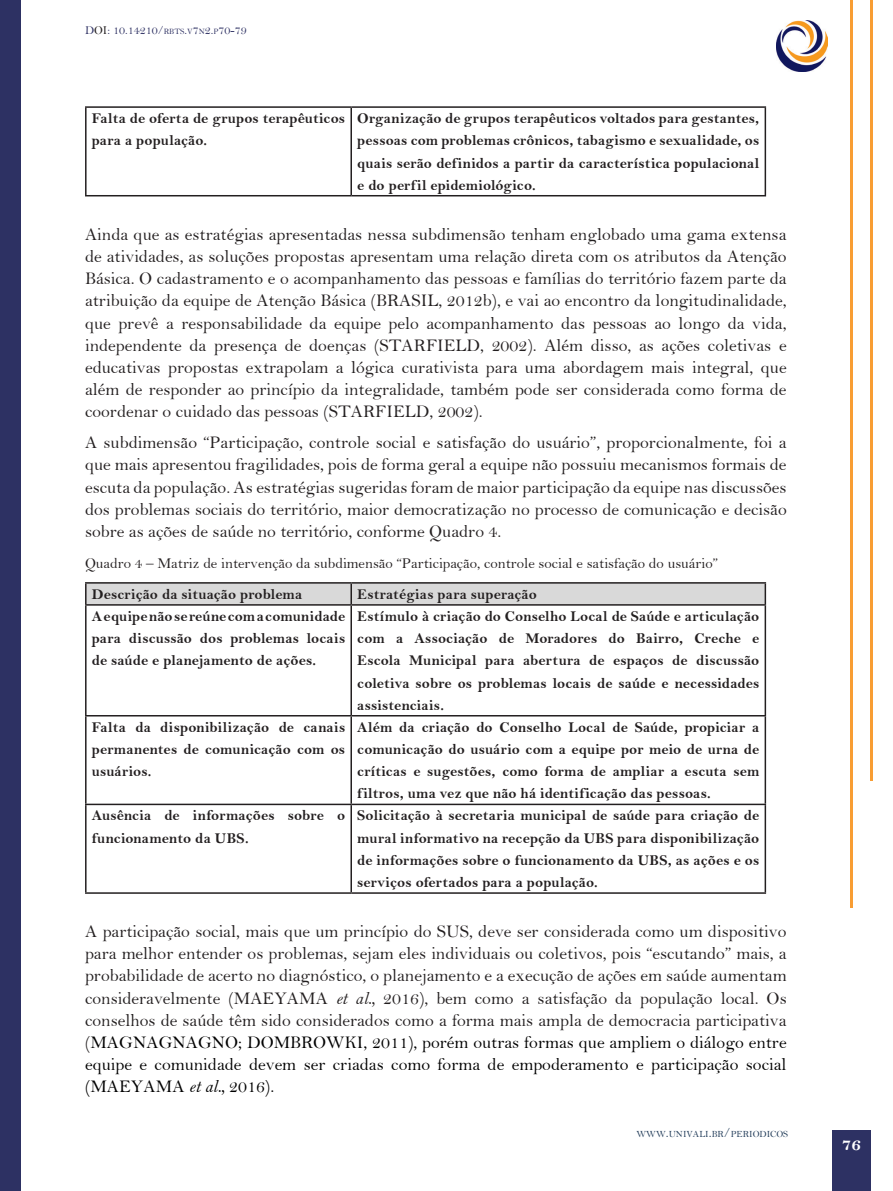
<style>
.page{position:relative;width:893px;height:1191px;background:#fff}
.page>*{position:absolute;margin:0;border:0;box-sizing:border-box;transform-origin:0 0}
.t1{font:18px "Bell MT Bold";color:#fff}
.TEXTO{font:17.85px/22.2px "Bell";color:#231f20;text-align:justify}
.TEXTO-2{font:15px/22.2px "Bell MT Bold";letter-spacing:.005em;color:#231f20;text-align:justify}
.TEXTO-3{font:15px "Bell";color:#231f20}
.t2{font:12px "Bell";color:#2e3163}
.t3{font:9.45px "Bell";color:#233d5a}
.s1{color:#231f20}
.s2{font-size:8.25px}
.s3{font-family:"Bell MT Italic"}
.s4{color:#000}
.s5{font-family:"Bell MT Italic";color:#000}
.s6{font-size:13.5px}
</style>
<div class="page">
<div style="left:832px;top:1129px;width:38px;height:62px;background:#2d3163"></div>
<div style="left:0;top:0;width:21px;height:1191px;background:#2d3163"></div>
<hr style="left:850px;top:0;width:3px;height:908px;background:#f89d33">
<hr style="left:870px;top:0;width:3px;height:780px;background:#f89d33">
<img style="left:776px;top:20px;width:51px;height:52px">
<hr style="left:85px;top:106px;width:266px;height:2px;background:#231f20">
<hr style="left:85px;top:108px;width:2px;height:87px;background:#231f20">
<hr style="left:351px;top:106px;width:415px;height:2px;background:#231f20">
<hr style="left:350px;top:108px;width:2px;height:87px;background:#231f20">
<hr style="left:765px;top:108px;width:1px;height:87px;background:#231f20">
<hr style="left:85px;top:195px;width:266px;height:1px;background:#231f20">
<hr style="left:351px;top:195px;width:415px;height:1px;background:#231f20">
<hr style="left:85px;top:582px;width:266px;height:1px;background:#231f20">
<hr style="left:85px;top:583px;width:2px;height:21px;background:#231f20">
<hr style="left:351px;top:582px;width:415px;height:1px;background:#231f20">
<div style="left:86px;top:583px;width:680px;height:21px;background:#d9d9d9"></div>
<hr style="left:85px;top:604px;width:266px;height:1px;background:#231f20">
<hr style="left:85px;top:605px;width:2px;height:110px;background:#231f20">
<hr style="left:351px;top:604px;width:415px;height:1px;background:#231f20">
<hr style="left:350px;top:605px;width:2px;height:110px;background:#231f20">
<hr style="left:765px;top:605px;width:1px;height:110px;background:#231f20">
<hr style="left:85px;top:715px;width:266px;height:1px;background:#231f20">
<hr style="left:85px;top:716px;width:2px;height:87px;background:#231f20">
<hr style="left:351px;top:715px;width:415px;height:1px;background:#231f20">
<hr style="left:350px;top:716px;width:2px;height:87px;background:#231f20">
<hr style="left:765px;top:716px;width:1px;height:87px;background:#231f20">
<hr style="left:85px;top:803px;width:266px;height:2px;background:#231f20">
<hr style="left:85px;top:805px;width:2px;height:87px;background:#231f20">
<hr style="left:351px;top:803px;width:415px;height:2px;background:#231f20">
<hr style="left:350px;top:805px;width:2px;height:87px;background:#231f20">
<hr style="left:765px;top:805px;width:1px;height:87px;background:#231f20">
<hr style="left:85px;top:892px;width:266px;height:1px;background:#231f20">
<hr style="left:351px;top:892px;width:415px;height:1px;background:#231f20">
<p class="t2" style="left:85px;top:23px;width:163px">D<span class="s1">OI</span>: 10.14210/<span class="s2">RBTS</span>.<span class="s2">V</span>7<span class="s2">N</span>2.<span class="s2">P</span>70-79</p>
<p class="TEXTO-2" style="left:92px;top:107px;width:255px">Falta de oferta de grupos terapêuticos para a população.</p>
<p class="TEXTO-2" style="left:357px;top:107px;width:404px">Organização de grupos terapêuticos voltados para gestantes, pessoas com problemas crônicos, tabagismo e sexualidade, os quais serão definidos a partir da característica populacional e do perfil epidemiológico.</p>
<p class="TEXTO" style="left:85px;top:223px;width:703px">Ainda que as estratégias apresentadas nessa subdimensão tenham englobado uma gama extensa de atividades, as soluções propostas apresentam uma relação direta com os atributos da Atenção Básica. O cadastramento e o acompanhamento das pessoas e famílias do território fazem parte da atribuição da equipe de Atenção Básica (BRASIL, 2012b), e vai ao encontro da longitudinalidade, que prevê a responsabilidade da equipe pelo acompanhamento das pessoas ao longo da vida, independente da presença de doenças (STARFIELD, 2002). Além disso, as ações coletivas e educativas propostas extrapolam a lógica curativista para uma abordagem mais integral, que além de responder ao princípio da integralidade, também pode ser considerada como forma de coordenar o cuidado das pessoas (STARFIELD, 2002).</p>
<p class="TEXTO" style="left:85px;top:431px;width:703px">A subdimensão “Participação, controle social e satisfação do usuário”, proporcionalmente, foi a que mais apresentou fragilidades, pois de forma geral a equipe não possuiu mecanismos formais de escuta da população. As estratégias sugeridas foram de maior participação da equipe nas discussões dos problemas sociais do território, maior democratização no processo de comunicação e decisão sobre as ações de saúde no território, conforme Quadro 4.</p>
<p class="TEXTO-3" style="left:85px;top:554px;width:634px">Quadro 4 – Matriz de intervenção da subdimensão “Participação, controle social e satisfação do usuário”</p>
<p class="TEXTO-2" style="left:92px;top:583px;width:212px">Descrição da situação problema</p>
<p class="TEXTO-2" style="left:357px;top:583px;width:181px">Estratégias para superação</p>
<p class="TEXTO-2" style="left:92px;top:605px;width:255px">A equipe não se reúne com a comunidade para discussão dos problemas locais de saúde e planejamento de ações.</p>
<p class="TEXTO-2" style="left:357px;top:605px;width:404px">Estímulo à criação do Conselho Local de Saúde e articulação com a Associação de Moradores do Bairro, Creche e Escola Municipal para abertura de espaços de discussão coletiva sobre os problemas locais de saúde e necessidades assistenciais.</p>
<p class="TEXTO-2" style="left:92px;top:716px;width:255px">Falta da disponibilização de canais permanentes de comunicação com os usuários.</p>
<p class="TEXTO-2" style="left:357px;top:716px;width:404px">Além da criação do Conselho Local de Saúde, propiciar a comunicação do usuário com a equipe por meio de urna de críticas e sugestões, como forma de ampliar a escuta sem filtros, uma vez que não há identificação das pessoas.</p>
<p class="TEXTO-2" style="left:92px;top:804px;width:255px">Ausência de informações sobre o funcionamento da UBS.</p>
<p class="TEXTO-2" style="left:357px;top:804px;width:404px">Solicitação à secretaria municipal de saúde para criação de mural informativo na recepção da UBS para disponibilização de informações sobre o funcionamento da UBS, as ações e os serviços ofertados para a população.</p>
<p class="TEXTO" style="left:85px;top:920px;width:703px">A participação social, mais que um princípio do SUS, deve ser considerada como um dispositivo para melhor entender os problemas, sejam eles individuais ou coletivos, pois “escutando” mais, a probabilidade de acerto no diagnóstico, o planejamento e a execução de ações em saúde aumentam consideravelmente (MAEYAMA <span class="s3">et al.,</span> 2016), bem como a satisfação da população local. Os conselhos de saúde têm sido considerados como a forma mais ampla de democracia participativa (<span class="s4">MAGNAGNAGNO; DOMBROWKI, 2011), porém outras formas que ampliem o diálogo entre equipe e comunidade devem ser criadas como forma de empoderamento e participação social (MAEYAMA</span> <span class="s5">et al.,</span> <span class="s4">2016).</span></p>
<p class="t3" style="left:636px;top:1128px;width:153px">WWW<span class="s6">.</span>UNIVALI<span class="s6">.</span>BR<span class="s6">/</span>PERIODICOS</p>
<p class="t1" style="left:842px;top:1133px;width:21px">76</p>
</div>
